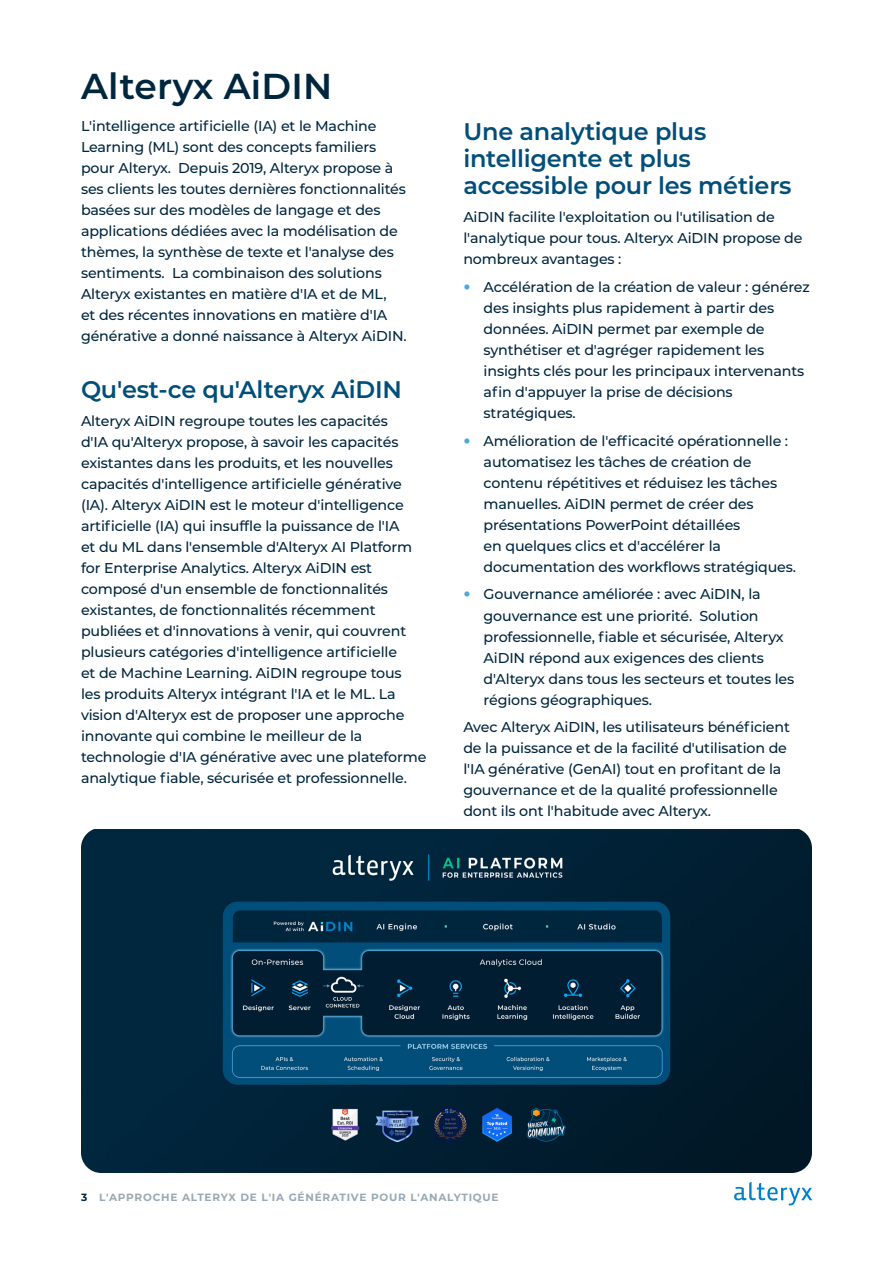
<style>
.page{position:relative;width:893px;height:1263px;background:#fff}
.page>*{position:absolute;margin:0;border:0;box-sizing:border-box;transform-origin:0 0}
.h1_-_page_header{font:600 36px "Montserrat";letter-spacing:.005em;color:#00263e}
.h2_-_section_header{font:600 24px/27px "Montserrat";letter-spacing:-.01em;color:#004e79}
.body_-_normal{font:500 14.25px/21px "Montserrat";letter-spacing:-.01em;color:#00263e}
.t1{font:700 10.5px "Montserrat";letter-spacing:.075em;color:#99a8b2}
.s1{font-family:"Avenir Next";font-weight:200;color:#4ca7da}
.s2{color:#00263e}
</style>
<div class="page">
<svg style="left:734px;top:1182px;width:78px;height:23px"></svg>
<img style="left:81px;top:829px;width:731px;height:344px">
<p class="h1_-_page_header" style="left:81px;top:60px;width:253px">Alteryx AiDIN</p>
<p class="body_-_normal" style="left:81px;top:115px;width:327px">L'intelligence artificielle (IA) et le Machine Learning (ML) sont des concepts familiers pour Alteryx. Depuis 2019, Alteryx propose à ses clients les toutes dernières fonctionnalités basées sur des modèles de langage et des applications dédiées avec la modélisation de thèmes, la synthèse de texte et l'analyse des sentiments. La combinaison des solutions Alteryx existantes en matière d'IA et de ML,<br>et des récentes innovations en matière d'IA générative a donné naissance à Alteryx AiDIN.</p>
<p class="h2_-_section_header" style="left:81px;top:375px;width:322px">Qu'est-ce qu'Alteryx AiDIN</p>
<p class="body_-_normal" style="left:81px;top:410px;width:347px">Alteryx AiDIN regroupe toutes les capacités<br>d'IA qu'Alteryx propose, à savoir les capacités existantes dans les produits, et les nouvelles capacités d'intelligence artificielle générative (IA). Alteryx AiDIN est le moteur d'intelligence artificielle (IA) qui insuffle la puissance de l'IA<br>et du ML dans l'ensemble d'Alteryx AI Platform for Enterprise Analytics. Alteryx AiDIN est composé d'un ensemble de fonctionnalités existantes, de fonctionnalités récemment publiées et d'innovations à venir, qui couvrent plusieurs catégories d'intelligence artificielle<br>et de Machine Learning. AiDIN regroupe tous<br>les produits Alteryx intégrant l'IA et le ML. La vision d'Alteryx est de proposer une approche innovante qui combine le meilleur de la technologie d'IA générative avec une plateforme analytique fiable, sécurisée et professionnelle.</p>
<p class="h2_-_section_header" style="left:463px;top:117px;width:330px">Une analytique plus intelligente et plus accessible pour les métiers</p>
<p class="body_-_normal" style="left:463px;top:206px;width:341px">AiDIN facilite l'exploitation ou l'utilisation de l'analytique pour tous. Alteryx AiDIN propose de nombreux avantages :</p>
<p class="body_-_normal" style="left:484px;top:276px;width:328px;text-indent:-20px"><span class="s1">•</span> Accélération de la création de valeur : générez des insights plus rapidement à partir des données. AiDIN permet par exemple de synthétiser et d'agréger rapidement les insights clés pour les principaux intervenants afin d'appuyer la prise de décisions stratégiques.</p>
<p class="body_-_normal" style="left:484px;top:430px;width:314px;text-indent:-20px"><span class="s1">•</span> Amélioration de l'efficacité opérationnelle : automatisez les tâches de création de contenu répétitives et réduisez les tâches manuelles. AiDIN permet de créer des présentations PowerPoint détaillées<br>en quelques clics et d'accélérer la documentation des workflows stratégiques.</p>
<p class="body_-_normal" style="left:484px;top:583px;width:312px;text-indent:-20px"><span class="s1">•</span> Gouvernance améliorée : avec AiDIN, la gouvernance est une priorité. Solution professionnelle, fiable et sécurisée, Alteryx AiDIN répond aux exigences des clients d'Alteryx dans tous les secteurs et toutes les régions géographiques.</p>
<p class="body_-_normal" style="left:463px;top:716px;width:328px">Avec Alteryx AiDIN, les utilisateurs bénéficient de la puissance et de la facilité d'utilisation de l'IA générative (GenAI) tout en profitant de la gouvernance et de la qualité professionnelle dont ils ont l'habitude avec Alteryx.</p>
<p class="t1" style="left:81px;top:1190px;width:419px"><span class="s2">3</span> L'APPROCHE ALTERYX DE L'IA GÉNÉRATIVE POUR L'ANALYTIQUE</p>
</div>
